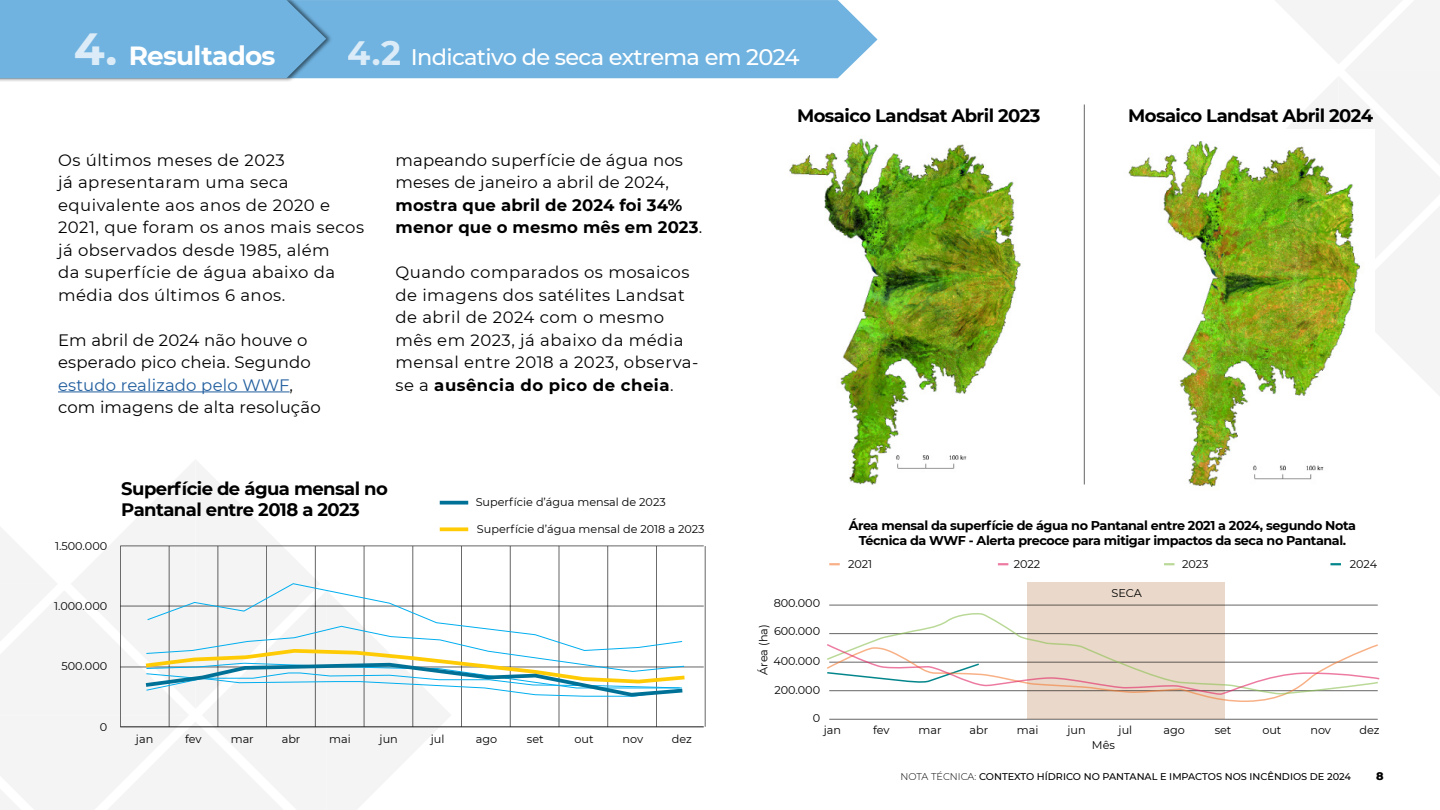
<style>
.page{position:relative;width:1440px;height:810px;background:#fff}
.page>*{position:absolute;margin:0;border:0;box-sizing:border-box;transform-origin:0 0}
.t1{font:700 26.25px "Montserrat";letter-spacing:-.03em;color:#fff}
.t2{font:500 22.5px "Montserrat";letter-spacing:-.03em;color:#fff}
.t3{font:700 18px/21.6px "Montserrat";letter-spacing:-.03em;color:#000}
.t4{font:16.5px/22.5px "Montserrat";letter-spacing:.03em;color:#000}
.t5{font:16.5px/22.5px "Montserrat";letter-spacing:.01em;color:#000}
.t6{font:700 16.5px/22.5px "Montserrat";letter-spacing:.01em;color:#000}
.t7{font:700 12.75px/15.3px "Montserrat";letter-spacing:-.03em;color:#000;text-align:center}
.t8{font:11.25px "Montserrat";color:#000}
.t9{font:800 11.25px "Montserrat";color:#000}
.t10{font:500 9.75px "Montserrat";color:#000}
.s1{font-size:45px}
.s2{font-weight:700;font-size:33.75px}
.s3{color:#215e9e}
.s4{font-weight:400}
.s5{font-weight:700}
.s6{font-weight:300}
</style>
<div class="page">
<svg style="left:1275px;top:0;width:165px;height:396px"></svg>
<div style="left:1028px;top:582px;width:198px;height:137px;background:#ead9ca"></div>
<img style="left:789px;top:138px;width:232px;height:347px">
<img style="left:1128px;top:130px;width:246px;height:357px">
<hr style="left:58px;top:392px;width:232px;height:1px;background:#215e9e">
<hr style="left:120px;top:726px;width:584px;height:2px;background:#000">
<hr style="left:120px;top:667px;width:584px;height:1px;background:#000">
<hr style="left:120px;top:606px;width:584px;height:1px;background:#000">
<hr style="left:120px;top:546px;width:584px;height:1px;background:#000">
<hr style="left:705px;top:546px;width:1px;height:181px;background:#000">
<svg style="left:0;top:461px;width:689px;height:349px"></svg>
<svg style="left:440px;top:527px;width:28px;height:4px"></svg>
<svg style="left:440px;top:501px;width:28px;height:4px"></svg>
<hr style="left:1084px;top:104px;width:1px;height:381px;background:#000">
<hr style="left:829px;top:719px;width:549px;height:1px;background:#000">
<hr style="left:829px;top:605px;width:549px;height:1px;background:#000">
<svg style="left:827px;top:612px;width:553px;height:90px"></svg>
<svg style="left:829px;top:563px;width:11px;height:2px"></svg>
<svg style="left:998px;top:563px;width:10px;height:2px"></svg>
<svg style="left:1164px;top:563px;width:11px;height:2px"></svg>
<svg style="left:1330px;top:563px;width:11px;height:2px"></svg>
<div style="left:333px;top:0;width:545px;height:78px;background:#70b3e0"></div>
<div style="left:0;top:0;width:333px;height:82px;background:#000;opacity:.55"></div>
<div style="left:0;top:0;width:326px;height:78px;background:#70b3e0"></div>
<h1 class="t1" style="left:74px;top:36px;width:203px"><span class="s1">4.</span> Resultados</h1>
<h2 class="t2" style="left:348px;top:41px;width:453px"><span class="s2">4.2</span> Indicativo de seca extrema em 2024</h2>
<p class="t4" style="left:58px;top:148px;width:308px">Os últimos meses de 2023<br>já apresentaram uma seca equivalente aos anos de 2020 e<br>2021, que foram os anos mais secos já observados desde 1985, além<br>da superfície de água abaixo da média dos últimos 6 anos.</p>
<p class="t5" style="left:58px;top:328px;width:264px">Em abril de 2024 não houve o esperado pico cheia. Segundo <span class="s3">estudo realizado pelo WWF</span>, com imagens de alta resolução</p>
<p class="t5" style="left:395px;top:148px;width:289px">mapeando superfície de água nos meses de janeiro a abril de 2024,</p>
<p class="t6" style="left:395px;top:193px;width:308px">mostra que abril de 2024 foi 34% menor que o mesmo mês em 2023<span class="s4">.</span></p>
<p class="t4" style="left:395px;top:261px;width:305px">Quando comparados os mosaicos de imagens dos satélites Landsat de abril de 2024 com o mesmo mês em 2023, já abaixo da média mensal entre 2018 a 2023, observa&shy;se a <span class="s5">ausência do pico de cheia</span>.</p>
<p class="t8" style="left:55px;top:538px;width:54px">1.500.000</p>
<p class="t3" style="left:121px;top:477px;width:268px">Superfície de água mensal no<br>Pantanal entre 2018 a 2023</p>
<p class="t8" style="left:54px;top:598px;width:55px">1.000.000</p>
<p class="t8" style="left:62px;top:658px;width:47px">500.000</p>
<p class="t8" style="left:100px;top:719px;width:9px">0</p>
<p class="t8" style="left:476px;top:495px;width:192px">Superfície d’água mensal de 2023</p>
<p class="t8" style="left:477px;top:521px;width:229px">Superfície d’água mensal de 2018 a 2023</p>
<p class="t8" style="left:136px;top:731px;width:19px">jan</p>
<p class="t8" style="left:185px;top:731px;width:18px">fev</p>
<p class="t8" style="left:231px;top:731px;width:25px">mar</p>
<p class="t8" style="left:282px;top:731px;width:20px">abr</p>
<p class="t8" style="left:329px;top:731px;width:23px">mai</p>
<p class="t8" style="left:380px;top:731px;width:20px">jun</p>
<p class="t8" style="left:431px;top:731px;width:15px">jul</p>
<p class="t8" style="left:476px;top:731px;width:23px">ago</p>
<p class="t8" style="left:527px;top:731px;width:18px">set</p>
<p class="t8" style="left:575px;top:731px;width:21px">out</p>
<p class="t8" style="left:623px;top:731px;width:22px">nov</p>
<p class="t8" style="left:672px;top:731px;width:22px">dez</p>
<p class="t3" style="left:797px;top:104px;width:245px">Mosaico Landsat Abril 2023</p>
<p class="t3" style="left:1128px;top:104px;width:246px">Mosaico Landsat Abril 2024</p>
<p class="t7" style="left:849px;top:517px;width:509px">Área mensal da superfície de água no Pantanal entre 2021 a 2024, segundo Nota<br>Técnica da WWF - Alerta precoce para mitigar impactos da seca no Pantanal.</p>
<p class="t8" style="left:774px;top:595px;width:48px">800.000</p>
<p class="t8" style="left:756px;top:675px;width:52px;rotate:-90deg">Área (ha)</p>
<p class="t8" style="left:774px;top:623px;width:48px">600.000</p>
<p class="t8" style="left:773px;top:653px;width:48px">400.000</p>
<p class="t8" style="left:775px;top:682px;width:47px">200.000</p>
<p class="t8" style="left:813px;top:710px;width:9px">0</p>
<p class="t8" style="left:848px;top:556px;width:26px">2021</p>
<p class="t8" style="left:1014px;top:556px;width:28px">2022</p>
<p class="t8" style="left:1182px;top:556px;width:28px">2023</p>
<p class="t8" style="left:1350px;top:556px;width:29px">2024</p>
<p class="t8" style="left:1111px;top:585px;width:32px">SECA</p>
<p class="t8" style="left:824px;top:722px;width:19px">jan</p>
<p class="t8" style="left:873px;top:722px;width:18px">fev</p>
<p class="t8" style="left:919px;top:722px;width:25px">mar</p>
<p class="t8" style="left:970px;top:722px;width:20px">abr</p>
<p class="t8" style="left:1017px;top:722px;width:23px">mai</p>
<p class="t8" style="left:1067px;top:722px;width:20px">jun</p>
<p class="t8" style="left:1119px;top:722px;width:15px">jul</p>
<p class="t8" style="left:1164px;top:722px;width:23px">ago</p>
<p class="t8" style="left:1215px;top:722px;width:18px">set</p>
<p class="t8" style="left:1262px;top:722px;width:21px">out</p>
<p class="t8" style="left:1310px;top:722px;width:22px">nov</p>
<p class="t8" style="left:1360px;top:722px;width:22px">dez</p>
<p class="t8" style="left:1092px;top:738px;width:25px">Mês</p>
<p class="t10" style="left:901px;top:769px;width:452px"><span class="s6">NOTA TÉCNICA:</span> CONTEXTO HÍDRICO NO PANTANAL E IMPACTOS NOS INCÊNDIOS DE 2024</p>
<p class="t9" style="left:1376px;top:767px;width:9px">8</p>
</div>
